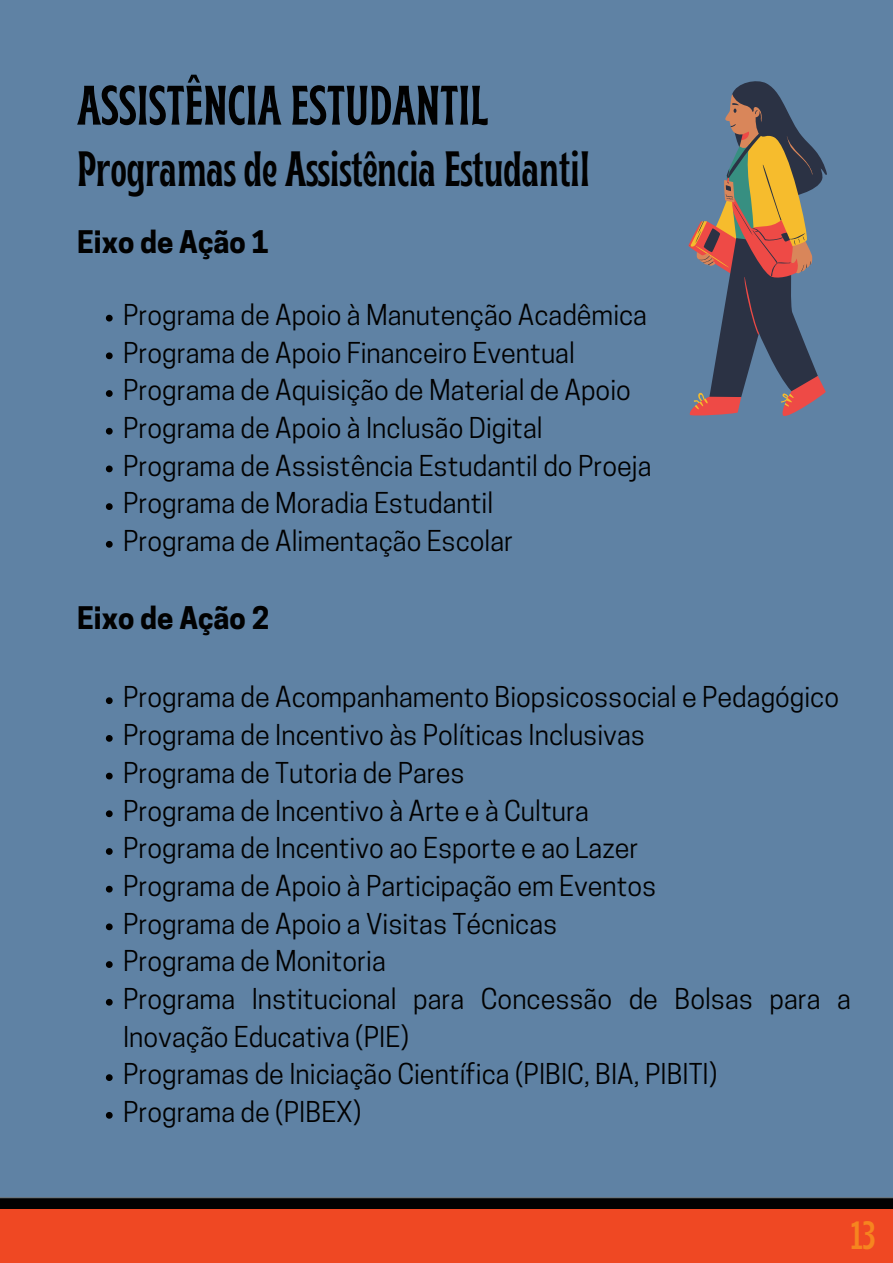
<style>
.page{position:relative;width:893px;height:1263px;background:#5f82a4}
.page>*{position:absolute;margin:0;border:0;box-sizing:border-box;transform-origin:0 0}
.t1{font:700 condensed 55.5px "Brice";color:#010101}
.t2{font:700 condensed 49.5px "Brice";color:#010101}
.t3{font:700 condensed 39.38px "Brice";color:#f6851f}
.t4{font:700 29.25px "Cooper Hewitt";color:#010101}
.t5{font:27px/37.7px "Cooper Hewitt";color:#010101}
</style>
<div class="page">
<svg style="left:106px;top:315px;width:7px;height:6px"></svg>
<svg style="left:106px;top:352px;width:7px;height:7px"></svg>
<svg style="left:106px;top:390px;width:7px;height:7px"></svg>
<svg style="left:106px;top:428px;width:7px;height:7px"></svg>
<svg style="left:106px;top:465px;width:7px;height:7px"></svg>
<svg style="left:106px;top:503px;width:7px;height:7px"></svg>
<svg style="left:106px;top:541px;width:7px;height:7px"></svg>
<svg style="left:106px;top:697px;width:7px;height:7px"></svg>
<svg style="left:106px;top:735px;width:7px;height:7px"></svg>
<svg style="left:106px;top:773px;width:7px;height:6px"></svg>
<svg style="left:106px;top:810px;width:7px;height:7px"></svg>
<svg style="left:106px;top:848px;width:7px;height:7px"></svg>
<svg style="left:106px;top:886px;width:7px;height:6px"></svg>
<svg style="left:106px;top:923px;width:7px;height:7px"></svg>
<svg style="left:106px;top:961px;width:7px;height:7px"></svg>
<svg style="left:106px;top:999px;width:7px;height:6px"></svg>
<svg style="left:106px;top:1074px;width:7px;height:7px"></svg>
<svg style="left:106px;top:1112px;width:7px;height:7px"></svg>
<svg style="left:0;top:1197px;width:893px;height:12px;background:#0c0d0e"></svg>
<div style="left:0;top:1209px;width:893px;height:54px;background:#ef4823"></div>
<svg style="left:688px;top:81px;width:139px;height:335px"></svg>
<h1 class="t1" style="left:77px;top:83px;width:413px">ASSISTÊNCIA ESTUDANTIL</h1>
<h2 class="t2" style="left:77px;top:149px;width:514px">Programas de Assistência Estudantil</h2>
<p class="t4" style="left:77px;top:231px;width:193px">Eixo de Ação 1</p>
<p class="t5" style="left:123px;top:299px;width:530px">Programa de Apoio à Manutenção Acadêmica Programa de Apoio Financeiro Eventual Programa de Aquisição de Material de Apoio Programa de Apoio à Inclusão Digital Programa de Assistência Estudantil do Proeja Programa de Moradia Estudantil<br>Programa de Alimentação Escolar</p>
<p class="t4" style="left:77px;top:607px;width:193px">Eixo de Ação 2</p>
<p class="t5" style="left:123px;top:682px;width:729px">Programa de Acompanhamento Biopsicossocial e Pedagógico Programa de Incentivo às Políticas Inclusivas<br>Programa de Tutoria de Pares<br>Programa de Incentivo à Arte e à Cultura<br>Programa de Incentivo ao Esporte e ao Lazer<br>Programa de Apoio à Participação em Eventos<br>Programa de Apoio a Visitas Técnicas<br>Programa de Monitoria<br>Programa Institucional para Concessão de Bolsas para a Inovação Educativa (PIE)<br>Programas de Iniciação Científica (PIBIC, BIA, PIBITI)<br>Programa de (PIBEX)</p>
<h3 class="t3" style="left:851px;top:1219px;width:26px">13</h3>
</div>
